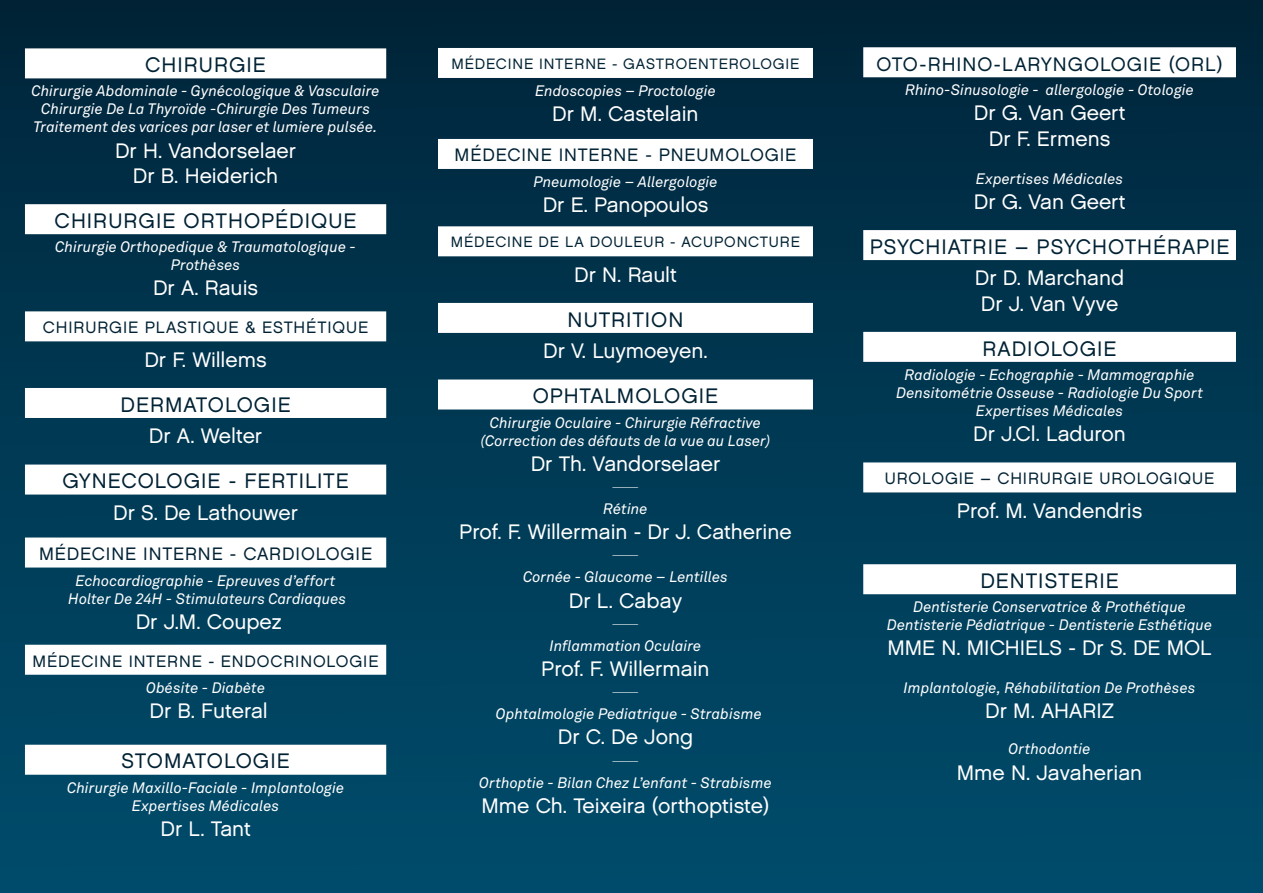
<style>
.page{position:relative;width:1263px;height:893px;background:#fff}
.page>*{position:absolute;margin:0;border:0;box-sizing:border-box;transform-origin:0 0}
.t1{font:21px/25.2px "Chalet London Nineteen Sixty";color:#fff;text-align:center}
.t2{font:21px "Chalet London Nineteen Eighty";letter-spacing:.045em;color:#002234}
.t3{font:21px "Dalliance Flourishes";color:#fff}
.t4{font:19.5px "Chalet London Nineteen Eighty";letter-spacing:.05em;color:#002234}
.t5{font:18px "Chalet London Nineteen Eighty";letter-spacing:.05em;color:#002234}
.t6{font:16.5px "Chalet London Nineteen Eighty";letter-spacing:.055em;color:#002234}
.t7{font:italic 15px/18px "Akkurat";color:#fff;text-align:center}
.t8{font:15px "Chalet London Nineteen Eighty";letter-spacing:.06em;color:#002234}
</style>
<div class="page">
<div style="left:0;top:0;width:1263px;height:893px;background:linear-gradient(to bottom,#01253a,#004d6d)"></div>
<div style="left:25px;top:48px;width:361px;height:30px;background:#fff"></div>
<div style="left:25px;top:204px;width:361px;height:30px;background:#fff"></div>
<div style="left:25px;top:311px;width:361px;height:30px;background:#fff"></div>
<div style="left:25px;top:388px;width:361px;height:30px;background:#fff"></div>
<div style="left:25px;top:465px;width:361px;height:30px;background:#fff"></div>
<div style="left:25px;top:537px;width:361px;height:30px;background:#fff"></div>
<div style="left:25px;top:645px;width:361px;height:30px;background:#fff"></div>
<div style="left:25px;top:745px;width:361px;height:30px;background:#fff"></div>
<div style="left:438px;top:48px;width:375px;height:30px;background:#fff"></div>
<div style="left:438px;top:139px;width:375px;height:30px;background:#fff"></div>
<div style="left:438px;top:226px;width:375px;height:30px;background:#fff"></div>
<div style="left:438px;top:303px;width:375px;height:30px;background:#fff"></div>
<div style="left:438px;top:379px;width:375px;height:30px;background:#fff"></div>
<div style="left:863px;top:47px;width:373px;height:30px;background:#fff"></div>
<div style="left:863px;top:230px;width:373px;height:30px;background:#fff"></div>
<div style="left:863px;top:332px;width:373px;height:30px;background:#fff"></div>
<div style="left:863px;top:462px;width:373px;height:30px;background:#fff"></div>
<div style="left:863px;top:564px;width:373px;height:30px;background:#fff"></div>
<h1 class="t2" style="left:145px;top:52px;width:122px">CHIRURGIE</h1>
<p class="t7" style="left:31px;top:82px;width:350px">Chirurgie Abdominale - Gynécologique &amp; Vasculaire<br>Chirurgie De La Thyroïde -Chirurgie Des Tumeurs<br>Traitement des varices par laser et lumiere pulsée.</p>
<h1 class="t1" style="left:115px;top:138px;width:183px">Dr H. Vandorselaer<br>Dr B. Heiderich</h1>
<h1 class="t2" style="left:55px;top:208px;width:303px">CHIRURGIE ORTHOPÉDIQUE</h1>
<p class="t7" style="left:55px;top:238px;width:302px">Chirurgie Orthopedique &amp; Traumatologique -<br>Prothèses</p>
<h1 class="t1" style="left:153px;top:275px;width:107px">Dr A. Rauis</h1>
<p class="t6" style="left:43px;top:317px;width:327px">CHIRURGIE PLASTIQUE &amp; ESTHÉTIQUE</p>
<h1 class="t1" style="left:144px;top:347px;width:124px">Dr F. Willems</h1>
<h1 class="t2" style="left:120px;top:391px;width:172px">DERMATOLOGIE</h1>
<h1 class="t1" style="left:149px;top:423px;width:115px">Dr A. Welter</h1>
<h1 class="t2" style="left:62px;top:468px;width:288px">GYNECOLOGIE - FERTILITE</h1>
<h1 class="t1" style="left:113px;top:500px;width:186px">Dr S. De Lathouwer</h1>
<p class="t5" style="left:39px;top:542px;width:335px">MÉDECINE INTERNE - CARDIOLOGIE</p>
<p class="t7" style="left:68px;top:571px;width:279px">Echocardiographie - Epreuves d’effort<br>Holter De 24H - Stimulateurs Cardiaques</p>
<h1 class="t1" style="left:136px;top:609px;width:147px">Dr J.M. Coupez</h1>
<p class="t6" style="left:33px;top:651px;width:347px">MÉDECINE INTERNE - ENDOCRINOLOGIE</p>
<p class="t7" style="left:146px;top:678px;width:120px">Obésite - Diabète</p>
<h1 class="t1" style="left:149px;top:698px;width:120px">Dr B. Futeral</h1>
<h1 class="t2" style="left:121px;top:748px;width:170px">STOMATOLOGIE</h1>
<p class="t7" style="left:67px;top:778px;width:278px">Chirurgie Maxillo-Faciale - Implantologie<br>Expertises Médicales</p>
<h1 class="t1" style="left:160px;top:816px;width:92px">Dr L. Tant</h1>
<p class="t8" style="left:451px;top:54px;width:350px">MÉDECINE INTERNE - GASTROENTEROLOGIE</p>
<p class="t7" style="left:535px;top:81px;width:182px">Endoscopies – Proctologie</p>
<h1 class="t1" style="left:552px;top:101px;width:148px">Dr M. Castelain</h1>
<p class="t5" style="left:454px;top:144px;width:29px">MÉDECINE</p>
<p class="t5" style="left:559px;top:144px;width:19px">INTERNE</p>
<p class="t5" style="left:645px;top:144px;width:39px">- PNEUMOLOGIE</p>
<p class="t7" style="left:533px;top:172px;width:186px">Pneumologie – Allergologie</p>
<h1 class="t1" style="left:543px;top:192px;width:167px">Dr E. Panopoulos</h1>
<p class="t8" style="left:451px;top:233px;width:351px">MÉDECINE DE LA DOULEUR - ACUPONCTURE</p>
<h1 class="t1" style="left:574px;top:262px;width:104px">Dr N. Rault</h1>
<h1 class="t2" style="left:568px;top:306px;width:117px">NUTRITION</h1>
<h1 class="t1" style="left:543px;top:338px;width:166px">Dr V. Luymoeyen.</h1>
<h1 class="t2" style="left:533px;top:383px;width:187px">OPHTALMOLOGIE</h1>
<p class="t7" style="left:481px;top:413px;width:291px">Chirurgie Oculaire - Chirurgie Réfractive (Correction des défauts de la vue au Laser)</p>
<h1 class="t1" style="left:531px;top:451px;width:191px">Dr Th. Vandorselaer</h1>
<h1 class="t3" style="left:613px;top:476px;width:27px">)</h1>
<p class="t7" style="left:603px;top:499px;width:46px">Rétine</p>
<h1 class="t1" style="left:459px;top:519px;width:334px">Prof. F. Willermain - Dr J. Catherine</h1>
<h1 class="t3" style="left:613px;top:544px;width:27px">)</h1>
<p class="t7" style="left:523px;top:568px;width:206px">Cornée - Glaucome – Lentilles</p>
<h1 class="t1" style="left:569px;top:587px;width:115px">Dr L. Cabay</h1>
<h1 class="t3" style="left:613px;top:613px;width:27px">)</h1>
<p class="t7" style="left:550px;top:636px;width:153px">Inflammation Oculaire</p>
<h1 class="t1" style="left:541px;top:656px;width:170px">Prof. F. Willermain</h1>
<h1 class="t3" style="left:613px;top:681px;width:27px">)</h1>
<p class="t7" style="left:496px;top:705px;width:267px">Ophtalmologie Pediatrique - Strabisme</p>
<h1 class="t1" style="left:558px;top:724px;width:137px">Dr C. De Jong</h1>
<h1 class="t3" style="left:613px;top:749px;width:27px">)</h1>
<p class="t7" style="left:479px;top:773px;width:294px">Orthoptie - Bilan Chez L’enfant - Strabisme</p>
<h1 class="t1" style="left:481px;top:793px;width:289px">Mme Ch. Teixeira (orthoptiste)</h1>
<h2 class="t4" style="left:876px;top:52px;width:348px">OTO-RHINO-LARYNGOLOGIE (ORL)</h2>
<p class="t7" style="left:905px;top:81px;width:290px">Rhino-Sinusologie - allergologie - Otologie</p>
<h1 class="t1" style="left:974px;top:100px;width:153px">Dr G. Van Geert<br>Dr F. Ermens</h1>
<p class="t7" style="left:976px;top:169px;width:149px">Expertises Médicales</p>
<h1 class="t1" style="left:974px;top:189px;width:153px">Dr G. Van Geert</h1>
<h1 class="t2" style="left:870px;top:234px;width:361px">PSYCHIATRIE – PSYCHOTHÉRAPIE</h1>
<h1 class="t1" style="left:975px;top:265px;width:151px;text-align:left">Dr D. Marchand<br>Dr J. Van Vyve</h1>
<h1 class="t2" style="left:982px;top:335px;width:135px">RADIOLOGIE</h1>
<p class="t7" style="left:896px;top:365px;width:309px">Radiologie - Echographie - Mammographie<br>Densitométrie Osseuse - Radiologie Du Sport<br>Expertises Médicales</p>
<h1 class="t1" style="left:973px;top:421px;width:154px">Dr J.Cl. Laduron</h1>
<p class="t6" style="left:885px;top:468px;width:331px">UROLOGIE – CHIRURGIE UROLOGIQUE</p>
<h1 class="t1" style="left:957px;top:498px;width:187px">Prof. M. Vandendris</h1>
<h1 class="t2" style="left:980px;top:568px;width:140px">DENTISTERIE</h1>
<p class="t7" style="left:887px;top:598px;width:327px">Dentisterie Conservatrice &amp; Prothétique<br>Dentisterie Pédiatrique - Dentisterie Esthétique</p>
<h1 class="t1" style="left:887px;top:635px;width:326px">MME N. MICHIELS - Dr S. DE MOL</h1>
<p class="t7" style="left:904px;top:679px;width:293px">Implantologie, Réhabilitation De Prothèses</p>
<h1 class="t1" style="left:985px;top:698px;width:130px">Dr M. AHARIZ</h1>
<p class="t7" style="left:1008px;top:740px;width:84px">Orthodontie</p>
<h1 class="t1" style="left:957px;top:760px;width:187px">Mme N. Javaherian</h1>
</div>
